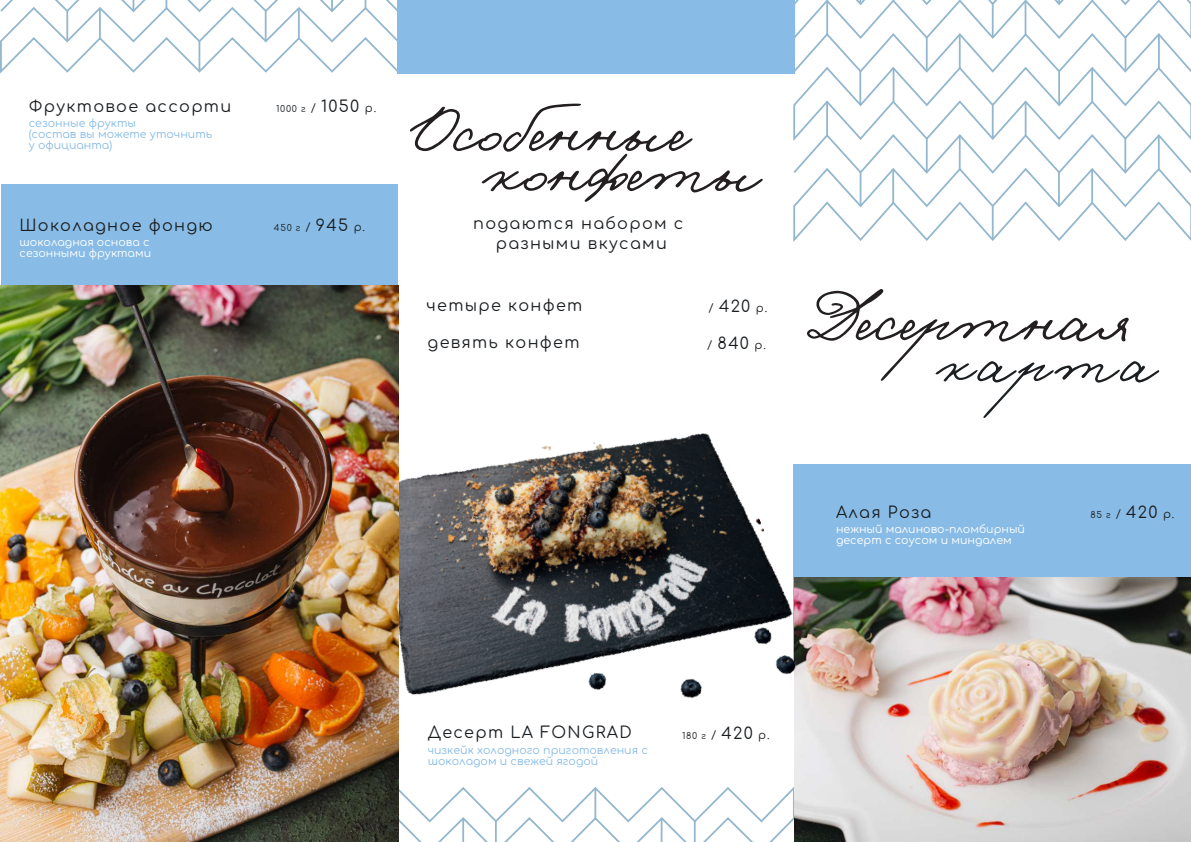
<style>
.page{position:relative;width:1191px;height:842px;background:#fff}
.page>*{position:absolute;margin:0;border:0;box-sizing:border-box;transform-origin:0 0}
.t1{font:69.9px "Gogol";color:#231f20}
.t2{font:62.9px "Gogol";color:#1b1f22}
.t3{font:16px/19.2px "Comfortaa";letter-spacing:.08em;color:#1b1f22;text-align:center}
.t4{font:11.3px "Comfortaa";color:#1b1f22}
.t5{font:11px/11px "Comfortaa";color:#88bce6}
.t6{font:11px/11px "Comfortaa";color:#fff}
.t7{font:9px "Comfortaa";letter-spacing:.08em;color:#1b1f22}
.s1{font-size:11.3px}
.s2{font-size:16px}
</style>
<div class="page">
<div style="left:1px;top:184px;width:397px;height:658px;background:#88bce6"></div>
<div style="left:794px;top:464px;width:397px;height:201px;background:#88bce6"></div>
<svg style="left:0;top:0;width:400px;height:74px"></svg>
<svg style="left:398px;top:762px;width:789px;height:80px"></svg>
<hr style="left:660px;top:818px;width:2px;height:24px;background:#93b7ce">
<svg style="left:791px;top:0;width:400px;height:242px"></svg>
<hr style="left:1058px;top:172px;width:1px;height:34px;background:#93b7ce">
<hr style="left:1124px;top:139px;width:2px;height:33px;background:#93b7ce">
<hr style="left:1157px;top:135px;width:2px;height:34px;background:#93b7ce">
<div style="left:397px;top:0;width:397px;height:73px;background:#88bce6"></div>
<img style="left:794px;top:577px;width:397px;height:264px">
<img style="left:398px;top:421px;width:428px;height:292px">
<div style="left:721px;top:679px;width:34px;height:34px;background:#fff"></div>
<img style="left:0;top:285px;width:398px;height:557px">
<p class="t3" style="left:29px;top:95px;width:204px">Фруктовое ассорти</p>
<p class="t7" style="left:276px;top:101px;width:102px">1000 г <span class="s1">/</span> <span class="s2">1050</span> <span class="s1">р.</span></p>
<p class="t5" style="left:29px;top:116px;width:185px">сезонные фрукты<br>(состав вы можете уточнить у официанта)</p>
<p class="t3" style="left:19px;top:214px;width:195px">Шоколадное фондю</p>
<p class="t7" style="left:274px;top:220px;width:93px">450 г <span class="s1">/</span> <span class="s2">945</span> <span class="s1">р.</span></p>
<p class="t6" style="left:20px;top:235px;width:133px">шоколадная основа с сезонными фруктами</p>
<h1 class="t1" style="left:413px;top:85px;width:278px">Особенные</h1>
<h1 class="t1" style="left:484px;top:125px;width:277px">конфеты</h1>
<p class="t3" style="left:473px;top:212px;width:212px">подаются набором с разными вкусами</p>
<p class="t3" style="left:426px;top:294px;width:157px">четыре конфет</p>
<p class="t4" style="left:708px;top:297px;width:60px">/ <span class="s2">420</span> р.</p>
<p class="t3" style="left:427px;top:331px;width:153px">девять конфет</p>
<p class="t4" style="left:707px;top:334px;width:60px">/ <span class="s2">840</span> р.</p>
<h1 class="t1" style="left:807px;top:274px;width:325px">Десертная</h1>
<h2 class="t2" style="left:938px;top:322px;width:220px">карта</h2>
<p class="t3" style="left:836px;top:501px;width:97px">Алая Роза</p>
<p class="t7" style="left:1090px;top:507px;width:85px">85 г <span class="s1">/</span> <span class="s2">420</span> <span class="s1">р.</span></p>
<p class="t6" style="left:836px;top:522px;width:190px">нежный малиново-пломбирный десерт с соусом и миндалем</p>
<p class="t3" style="left:428px;top:721px;width:205px">Десерт LA FONGRAD</p>
<p class="t7" style="left:682px;top:727px;width:89px">180 г <span class="s1">/</span> <span class="s2">420</span> <span class="s1">р.</span></p>
<p class="t5" style="left:428px;top:743px;width:222px">чизкейк холодного приготовления с шоколадом и свежей ягодой</p>
</div>
